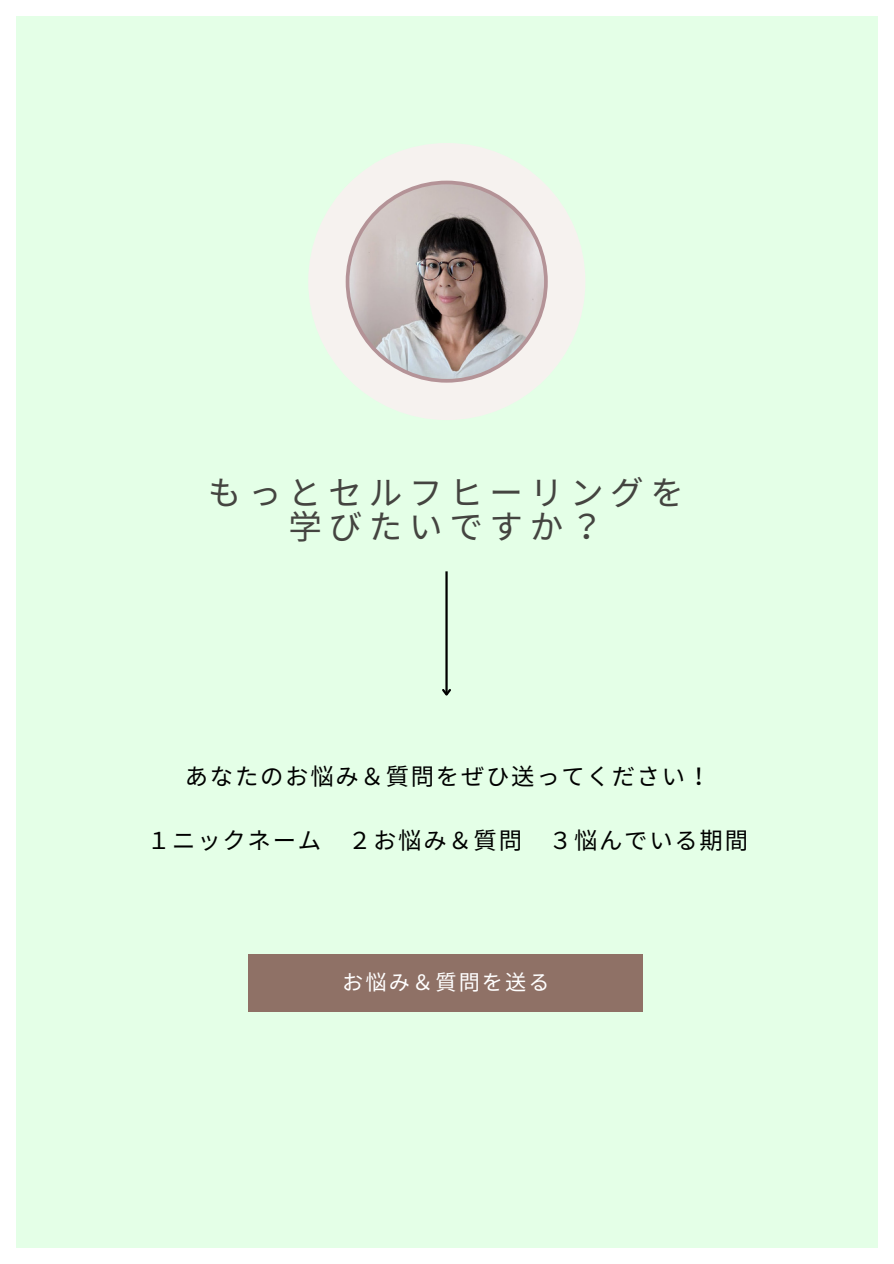
<style>
.page{position:relative;width:894px;height:1264px;background:#fff}
.page>*{position:absolute;margin:0;border:0;box-sizing:border-box;transform-origin:0 0}
.t1{font:33.45px/33.8px "Noto Sans JP";letter-spacing:.2em;color:#444440;text-align:center}
.t2{font:23.4px "Noto Sans JP";letter-spacing:.075em;color:#000}
.t3{font:21.15px "Noto Sans JP";letter-spacing:.1em;color:#fff}
</style>
<div class="page">
<div style="left:0;top:0;width:893px;height:1263px;background:linear-gradient(to right,#fff,#fff)"></div>
<div style="left:16px;top:16px;width:861px;height:1231px;background:#e2ffe5"></div>
<div style="left:249px;top:954px;width:394px;height:57px;background:#8f7166"></div>
<div style="left:308px;top:143px;width:277px;height:277px;background:#f6f2ef;border-radius:50%"></div>
<svg style="left:345px;top:181px;width:202px;height:201px"></svg>
<hr style="left:445px;top:571px;width:2px;height:123px;background:#000">
<svg style="left:442px;top:687px;width:9px;height:9px"></svg>
<h1 class="t1" style="left:208px;top:474px;width:477px">もっとセルフヒーリングを学びたいですか？</h1>
<p class="t2" style="left:185px;top:758px;width:527px">あなたのお悩み＆質問をぜひ送ってください！</p>
<p class="t2" style="left:147px;top:821px;width:602px">１ニックネーム ２お悩み＆質問 ３悩んでいる期間</p>
<p class="t3" style="left:342px;top:965px;width:209px">お悩み＆質問を送る</p>
</div>
